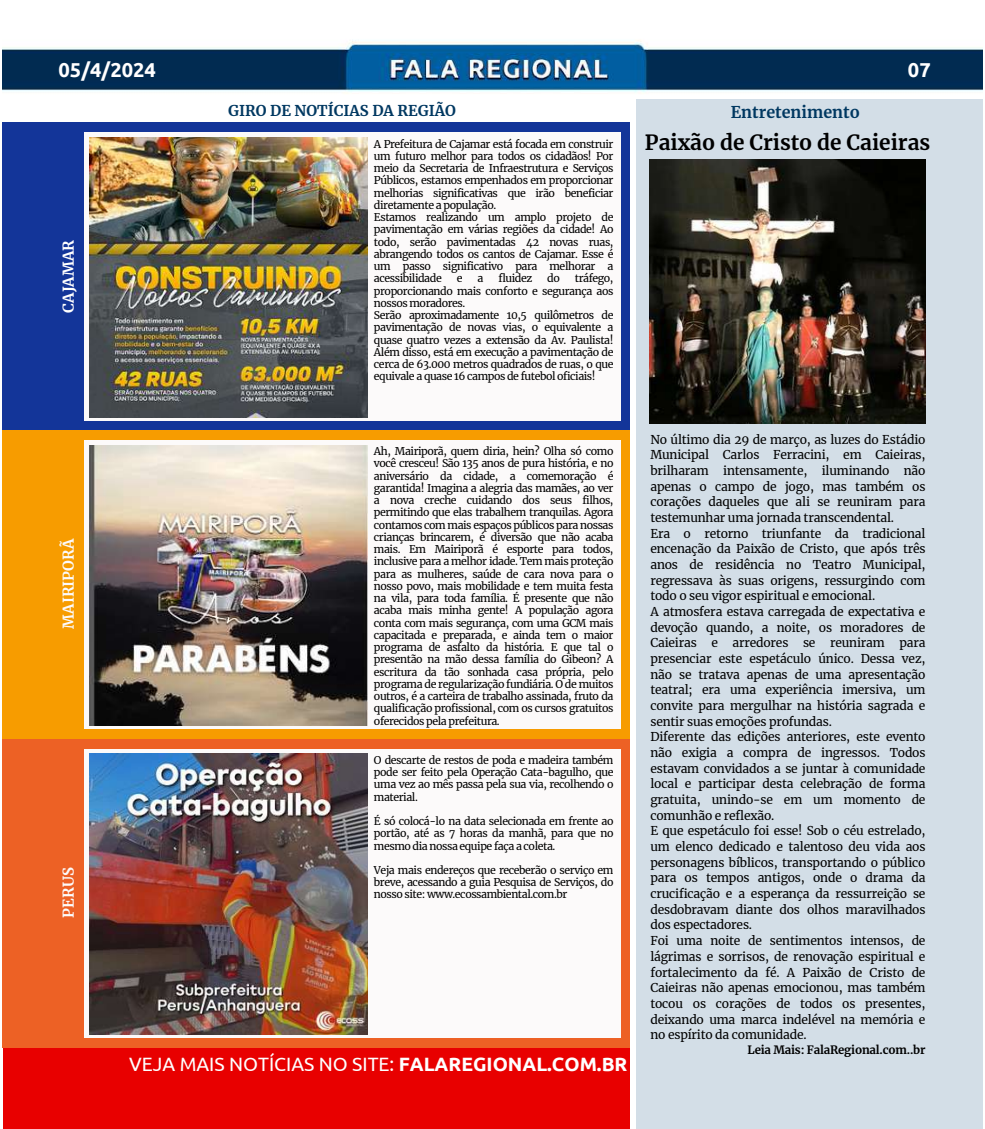
<style>
.page{position:relative;width:985px;height:1129px;background:#fff}
.page>*{position:absolute;margin:0;border:0;box-sizing:border-box;transform-origin:0 0}
.t1{font:700 20.82px "Merriweather";color:#000}
.t2{font:700 20.12px "Ubuntu";color:#fff}
.t3{font:19.25px "Ubuntu";color:#fff}
.t4{font:700 16.1px "Merriweather";color:#003861}
.t5{font:700 14.7px "Merriweather";color:#003861}
.t6{font:700 14.7px "Merriweather";color:#fcfafa}
.t7{font:700 14.7px "Merriweather";color:#fff}
.t8{font:12.08px/15.8px "Merriweather";letter-spacing:-.015em;color:#000}
.t9{font:700 11.38px "Merriweather";letter-spacing:-.015em;color:#000}
.t10{font:10.67px/12.2px "Merriweather";letter-spacing:-.04em;color:#000;text-align:justify}
.s1{font-weight:700}
</style>
<div class="page">
<div style="left:636px;top:98px;width:346px;height:1031px;background:#d3dee7"></div>
<img style="left:649px;top:160px;width:276px;height:264px">
<img style="left:3px;top:40px;width:979px;height:54px">
<div style="left:3px;top:993px;width:626px;height:136px;background:#e80000"></div>
<div style="left:3px;top:123px;width:626px;height:308px;background:#133599"></div>
<div style="left:84px;top:132px;width:536px;height:289px;background:#fcfafa"></div>
<img style="left:90px;top:138px;width:277px;height:280px">
<div style="left:3px;top:430px;width:626px;height:309px;background:#f79c00"></div>
<div style="left:84px;top:440px;width:536px;height:289px;background:#fcfafa"></div>
<img style="left:90px;top:445px;width:277px;height:280px">
<div style="left:3px;top:739px;width:626px;height:308px;background:#ed6125"></div>
<div style="left:84px;top:748px;width:536px;height:289px;background:#fcfafa"></div>
<img style="left:90px;top:754px;width:277px;height:280px">
<h2 class="t2" style="left:59px;top:58px;width:99px">05/4/2024</h2>
<h2 class="t2" style="left:907px;top:58px;width:24px">07</h2>
<h3 class="t7" style="left:59px;top:312px;width:74px;rotate:-90deg">CAJAMAR</h3>
<h3 class="t6" style="left:59px;top:629px;width:91px;rotate:-90deg">MAIRIPORÃ</h3>
<h3 class="t6" style="left:59px;top:917px;width:51px;rotate:-90deg">PERUS</h3>
<h3 class="t5" style="left:228px;top:102px;width:229px">GIRO DE NOTÍCIAS DA REGIÃO</h3>
<h3 class="t4" style="left:730px;top:102px;width:131px">Entretenimento</h3>
<h1 class="t1" style="left:645px;top:130px;width:287px">Paixão de Cristo de Caieiras</h1>
<p class="t10" style="left:374px;top:138px;width:241px;text-align:left">A Prefeitura de Cajamar está focada em construir um futuro melhor para todos os cidadãos! Por meio da Secretaria de Infraestrutura e Serviços Públicos, estamos empenhados em proporcionar melhorias significativas que irão beneficiar diretamente a população.<br>Estamos realizando um amplo projeto de pavimentação em várias regiões da cidade! Ao todo, serão pavimentadas 42 novas ruas, abrangendo todos os cantos de Cajamar. Esse é um passo significativo para melhorar a acessibilidade</p>
<p class="t10" style="left:374px;top:272px;width:241px;text-align:left;text-indent:201px">tráfego, proporcionando mais conforto e segurança aos nossos moradores.<br>Serão aproximadamente 10,5 quilômetros de pavimentação de novas vias, o equivalente a quase quatro vezes a extensão da Av. Paulista!<br>Além disso, está em execução a pavimentação de cerca de 63.000 metros quadrados de ruas, o que equivale a quase 16 campos de futebol oficiais!</p>
<p class="t10" style="left:457px;top:272px;width:7px">e</p>
<p class="t10" style="left:477px;top:272px;width:7px">a</p>
<p class="t10" style="left:498px;top:272px;width:35px">fluidez</p>
<p class="t10" style="left:547px;top:272px;width:14px">do</p>
<p class="t10" style="left:374px;top:445px;width:241px">Ah, Mairiporã, quem diria, hein? Olha só como você cresceu! São 135 anos de pura história, e no aniversário da cidade, a comemoração é garantida! Imagina a alegria das mamães, ao ver a nova creche cuidando dos seus filhos, permitindo que elas trabalhem tranquilas. Agora contamos com mais espaços públicos para nossas crianças brincarem, é diversão que não acaba mais. Em Mairiporã é esporte para todos, inclusive para a melhor idade. Tem mais proteção para as mulheres, saúde de cara nova para o nosso povo, mais mobilidade e tem muita festa na vila, para toda família. É presente que não acaba mais minha gente! A população agora conta com mais segurança, com uma GCM mais capacitada e preparada, e ainda tem o maior programa de asfalto da história. E que tal o presentão na mão dessa família do Gibeon? A escritura da tão sonhada casa própria, pelo programa de regularização fundiária. O de muitos outros, é a carteira de trabalho assinada, fruto da qualificação profissional, com os cursos gratuitos oferecidos pela prefeitura.</p>
<p class="t10" style="left:374px;top:754px;width:241px">O descarte de restos de poda e madeira também pode ser feito pela Operação Cata-bagulho, que uma vez ao mês passa pela sua via, recolhendo o material.</p>
<p class="t10" style="left:374px;top:815px;width:241px">É só colocá-lo na data selecionada em frente ao portão, até as 7 horas da manhã, para que no mesmo dia nossa equipe faça a coleta.</p>
<p class="t10" style="left:374px;top:864px;width:241px">Veja mais endereços que receberão o serviço em breve, acessando a guia Pesquisa de Serviços, do nosso site: www.ecossambiental.com.br</p>
<h3 class="t3" style="left:129px;top:1053px;width:500px">VEJA MAIS NOTÍCIAS NO SITE: <span class="s1">FALAREGIONAL.COM.BR</span></h3>
<p class="t8" style="left:650px;top:431px;width:276px">No último dia 29 de março, as luzes do Estádio Municipal Carlos Ferracini, em Caieiras, brilharam intensamente, iluminando não apenas o campo de jogo, mas também os corações daqueles que ali se reuniram para testemunhar uma jornada transcendental.<br>Era o retorno triunfante da tradicional encenação da Paixão de Cristo, que após três anos de residência no Teatro Municipal, regressava às suas origens, ressurgindo com todo o seu vigor espiritual e emocional.<br>A atmosfera estava carregada de expectativa e devoção quando, a noite, os moradores de Caieiras e arredores se reuniram para presenciar este espetáculo único. Dessa vez, não se tratava apenas de uma apresentação teatral; era uma experiência imersiva, um convite para mergulhar na história sagrada e sentir suas emoções profundas.<br>Diferente das edições anteriores, este evento não exigia a compra de ingressos. Todos estavam convidados a se juntar à comunidade local e participar desta celebração de forma gratuita, unindo-se em um momento de comunhão e reflexão.<br>E que espetáculo foi esse! Sob o céu estrelado, um elenco dedicado e talentoso deu vida aos personagens bíblicos, transportando o público para os tempos antigos, onde o drama da crucificação e a esperança da ressurreição se desdobravam diante dos olhos maravilhados dos espectadores.<br>Foi uma noite de sentimentos intensos, de lágrimas e sorrisos, de renovação espiritual e fortalecimento da fé. A Paixão de Cristo de Caieiras não apenas emocionou, mas também tocou os corações de todos os presentes, deixando uma marca indelével na memória e no espírito da comunidade.</p>
<p class="t9" style="left:747px;top:1042px;width:179px">Leia Mais: FalaRegional.com..br</p>
</div>
